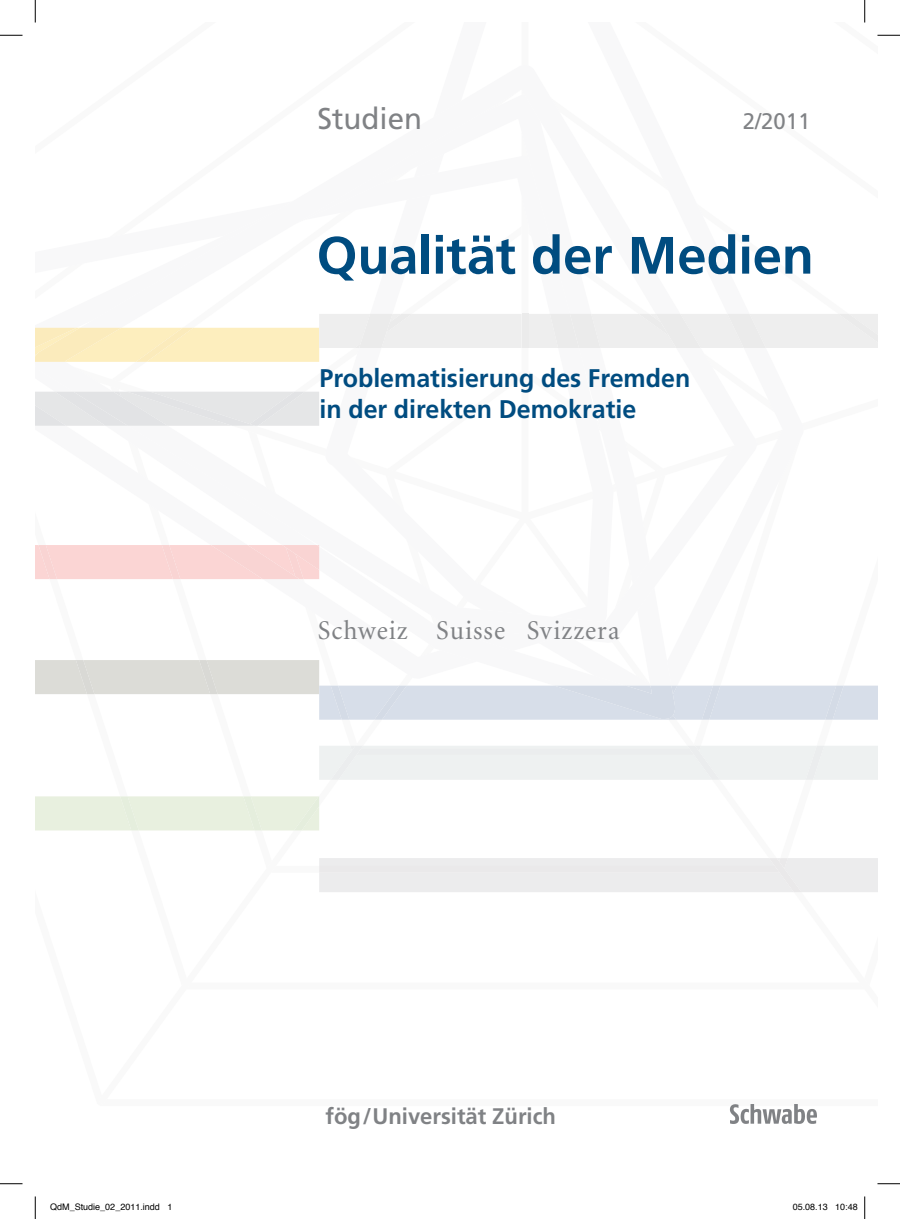
<style>
.page{position:relative;width:900px;height:1219px;background:#fff}
.page>*{position:absolute;margin:0;border:0;box-sizing:border-box;transform-origin:0 0}
.t1{font:700 52.5px "Frutiger LT Std";letter-spacing:-.005em;color:#004c80}
.t2{font:30px "Frutiger LT Std";color:#808285}
.t3{font:27px "Minion";letter-spacing:.04em;color:#808285}
.t4{font:700 25.5px/31px "Frutiger LT Std";color:#004c80}
.t5{font:700 22.5px "Frutiger LT Std";color:#808285}
.t6{font:22.5px "Frutiger LT Std";color:#808285}
.t7{font:9px "Helvetica";color:#000}
</style>
<div class="page">
<div style="left:35px;top:545px;width:284px;height:34px;background:#fbd5d4"></div>
<div style="left:35px;top:392px;width:284px;height:34px;background:#e5e6e7"></div>
<div style="left:35px;top:796px;width:284px;height:34px;background:#e8f0df"></div>
<svg style="left:35px;top:314px;width:842px;height:48px"></svg>
<svg style="left:35px;top:660px;width:842px;height:59px"></svg>
<div style="left:319px;top:745px;width:558px;height:35px;background:#eef1f1"></div>
<div style="left:319px;top:858px;width:558px;height:34px;background:#ececed"></div>
<img style="left:730px;top:1104px;width:87px;height:20px">
<svg style="left:0;top:35px;width:22px;height:1px"></svg>
<svg style="left:877px;top:35px;width:23px;height:1px"></svg>
<svg style="left:0;top:1183px;width:22px;height:1px"></svg>
<svg style="left:877px;top:1183px;width:23px;height:1px"></svg>
<svg style="left:35px;top:0;width:1px;height:22px"></svg>
<svg style="left:35px;top:1196px;width:1px;height:23px"></svg>
<svg style="left:864px;top:0;width:1px;height:22px"></svg>
<svg style="left:864px;top:1196px;width:1px;height:23px"></svg>
<p class="t2" style="left:317px;top:101px;width:106px">Studien</p>
<p class="t6" style="left:743px;top:108px;width:69px">2/2011</p>
<h1 class="t1" style="left:317px;top:224px;width:499px">Qualität der Medien</h1>
<p class="t4" style="left:319px;top:363px;width:372px">Problematisierung des Fremden in der direkten Demokratie</p>
<p class="t3" style="left:318px;top:617px;width:303px">Schweiz Suisse Svizzera</p>
<p class="t5" style="left:325px;top:1102px;width:232px">fög /Universität Zürich</p>
<p class="t7" style="left:50px;top:1199px;width:124px">QdM_Studie_02_2011.indd 1</p>
<p class="t7" style="left:792px;top:1199px;width:67px">05.08.13 10:48</p>
</div>
